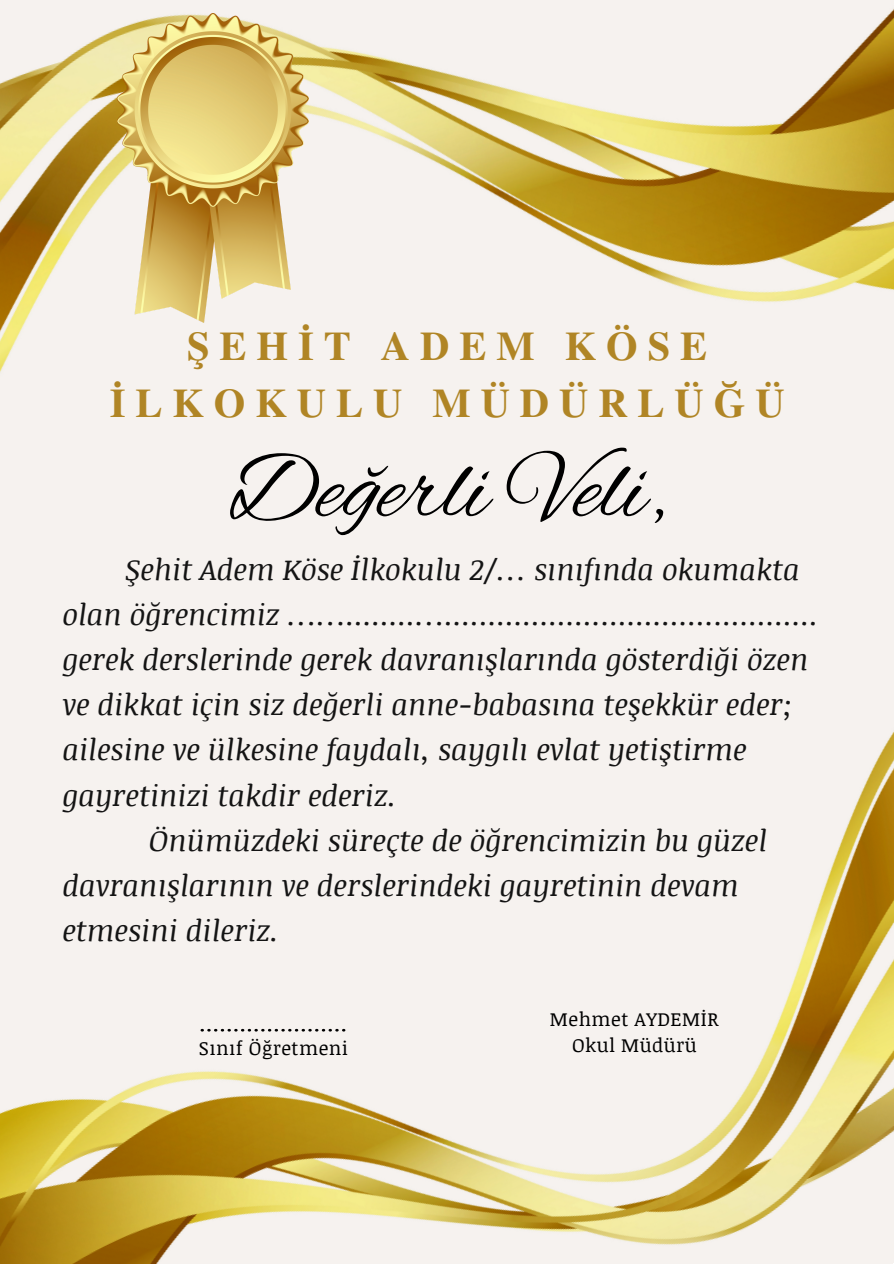
<style>
.page{position:relative;width:894px;height:1264px;background:#fff}
.page>*{position:absolute;margin:0;border:0;box-sizing:border-box;transform-origin:0 0}
.t1{font:97.65px "Alex Brush";color:#000}
.t2{font:700 40.5px/56.2px "Te X Gyre Termes";letter-spacing:.245em;color:#b08525;text-align:center}
.t3{font:italic 29.4px "Noticia Text";color:#141414}
.t4{font:19.2px/26px "Noticia Text";letter-spacing:.025em;color:#000;text-align:center}
</style>
<div class="page">
<img style="left:0;top:911px;width:893px;height:352px">
<img style="left:0;top:0;width:893px;height:911px">
<img style="left:117px;top:14px;width:192px;height:308px">
<svg style="left:200px;top:1028px;width:145px;height:3px"></svg>
<h2 class="t2" style="left:110px;top:316px;width:676px">ŞEHİT ADEM KÖSE<br>İLKOKULU MÜDÜRLÜĞÜ</h2>
<h1 class="t1" style="left:228px;top:434px;width:438px">Değerli Veli,</h1>
<p class="t3" style="left:125px;top:548px;width:675px">Şehit Adem Köse İlkokulu 2/… sınıfında okumakta</p>
<p class="t3" style="left:62px;top:593px;width:757px">olan öğrencimiz ……........…...........................................</p>
<p class="t3" style="left:62px;top:638px;width:747px">gerek derslerinde gerek davranışlarında gösterdiği özen</p>
<p class="t3" style="left:62px;top:683px;width:731px">ve dikkat için siz değerli anne-babasına teşekkür eder;</p>
<p class="t3" style="left:62px;top:728px;width:685px">ailesine ve ülkesine faydalı, saygılı evlat yetiştirme</p>
<p class="t3" style="left:62px;top:774px;width:335px">gayretinizi takdir ederiz.</p>
<p class="t3" style="left:149px;top:819px;width:619px">Önümüzdeki süreçte de öğrencimizin bu güzel</p>
<p class="t3" style="left:62px;top:864px;width:677px">davranışlarının ve derslerindeki gayretinin devam</p>
<p class="t3" style="left:62px;top:909px;width:218px">etmesini dileriz.</p>
<p class="t4" style="left:199px;top:1034px;width:151px">Sınıf Öğretmeni</p>
<p class="t4" style="left:550px;top:1005px;width:170px">Mehmet AYDEMİR<br>Okul Müdürü</p>
</div>
